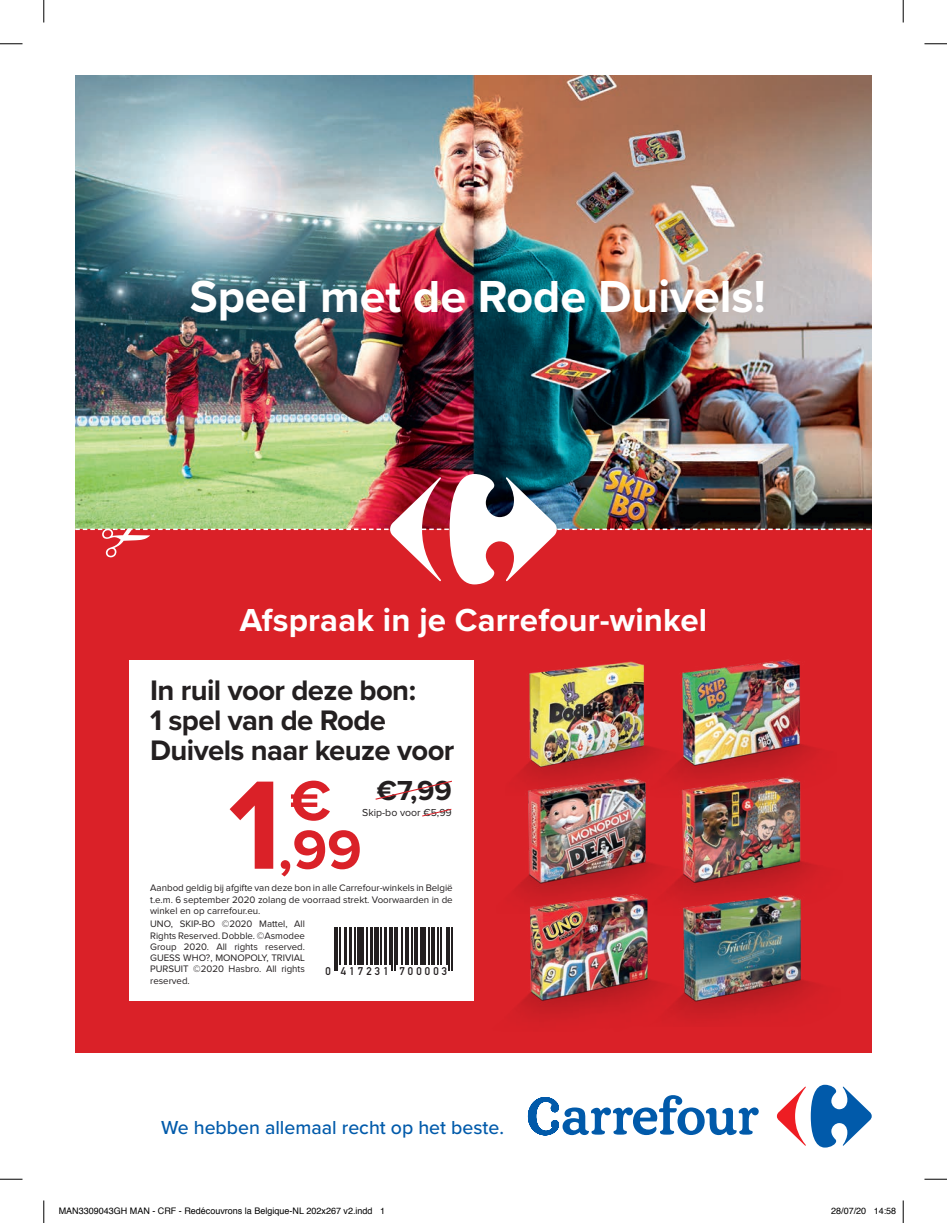
<style>
.page{position:relative;width:947px;height:1223px;background:#fff}
.page>*{position:absolute;margin:0;border:0;box-sizing:border-box;transform-origin:0 0}
.t1{font:700 130.65px "Proxima Nova";color:#da2128}
.t2{font:700 58.2px "Proxima Nova";color:#da2128}
.t3{font:700 56.85px "Proxima Nova";color:#da2128}
.t4{font:700 46.5px "Proxima Nova";color:#fff}
.t5{font:700 33px "Proxima Nova";letter-spacing:.005em;color:#fff}
.t6{font:700 29.25px/30px "Proxima Nova";letter-spacing:-.02em;color:#231f20}
.t7{font:700 28.5px "Proxima Nova";color:#231f20}
.t8{font:500 19.5px "Proxima Nova";color:#015aaa}
.t9{font:700 11.1px "DIN Alternate";letter-spacing:.285em;color:#231f20}
.t10{font:10.5px "Proxima Nova";color:#231f20}
.t11{font:9.75px/11.2px "Proxima Nova";color:#231f20;text-align:justify}
.t12{font:9px "Helvetica";color:#000}
</style>
<div class="page">
<div style="left:75px;top:528px;width:796px;height:525px;background:#da2128"></div>
<div style="left:129px;top:660px;width:344px;height:340px;background:#fff"></div>
<img style="left:75px;top:75px;width:796px;height:453px">
<img style="left:525px;top:796px;width:120px;height:83px">
<img style="left:645px;top:796px;width:172px;height:83px">
<img style="left:702px;top:879px;width:115px;height:139px">
<img style="left:515px;top:879px;width:187px;height:140px">
<img style="left:518px;top:661px;width:133px;height:135px">
<img style="left:651px;top:659px;width:166px;height:138px">
<svg style="left:375px;top:780px;width:77px;height:20px"></svg>
<img style="left:75px;top:474px;width:795px;height:110px">
<svg style="left:422px;top:808px;width:30px;height:9px"></svg>
<svg style="left:776px;top:1085px;width:95px;height:62px"></svg>
<svg style="left:528px;top:1095px;width:230px;height:40px"></svg>
<hr style="left:334px;top:927px;width:1px;height:44px;background:#231f20">
<hr style="left:337px;top:927px;width:1px;height:44px;background:#231f20">
<hr style="left:339px;top:927px;width:1px;height:38px;background:#231f20">
<hr style="left:344px;top:927px;width:2px;height:38px;background:#231f20">
<hr style="left:349px;top:927px;width:2px;height:38px;background:#231f20">
<hr style="left:354px;top:927px;width:1px;height:38px;background:#231f20">
<hr style="left:357px;top:927px;width:3px;height:38px;background:#231f20">
<hr style="left:361px;top:927px;width:3px;height:38px;background:#231f20">
<hr style="left:366px;top:927px;width:2px;height:38px;background:#231f20">
<hr style="left:370px;top:927px;width:3px;height:38px;background:#231f20">
<div style="left:374px;top:927px;width:5px;height:38px;background:#231f20"></div>
<hr style="left:380px;top:927px;width:1px;height:38px;background:#231f20">
<hr style="left:384px;top:927px;width:2px;height:38px;background:#231f20">
<hr style="left:389px;top:927px;width:1px;height:38px;background:#231f20">
<hr style="left:391px;top:927px;width:1px;height:44px;background:#231f20">
<hr style="left:394px;top:927px;width:1px;height:44px;background:#231f20">
<hr style="left:396px;top:927px;width:1px;height:38px;background:#231f20">
<hr style="left:401px;top:927px;width:1px;height:38px;background:#231f20">
<hr style="left:405px;top:927px;width:4px;height:38px;background:#231f20">
<hr style="left:411px;top:927px;width:1px;height:38px;background:#231f20">
<hr style="left:414px;top:927px;width:3px;height:38px;background:#231f20">
<hr style="left:420px;top:927px;width:1px;height:38px;background:#231f20">
<hr style="left:422px;top:927px;width:4px;height:38px;background:#231f20">
<hr style="left:429px;top:927px;width:1px;height:38px;background:#231f20">
<hr style="left:431px;top:927px;width:4px;height:38px;background:#231f20">
<hr style="left:437px;top:927px;width:1px;height:38px;background:#231f20">
<hr style="left:440px;top:927px;width:1px;height:38px;background:#231f20">
<hr style="left:446px;top:927px;width:1px;height:38px;background:#231f20">
<hr style="left:449px;top:927px;width:1px;height:44px;background:#231f20">
<hr style="left:451px;top:927px;width:1px;height:44px;background:#231f20">
<svg style="left:0;top:44px;width:22px;height:1px"></svg>
<svg style="left:924px;top:44px;width:22px;height:1px"></svg>
<svg style="left:0;top:1179px;width:22px;height:1px"></svg>
<svg style="left:924px;top:1179px;width:22px;height:1px"></svg>
<svg style="left:44px;top:0;width:1px;height:23px"></svg>
<svg style="left:44px;top:1200px;width:1px;height:23px"></svg>
<svg style="left:902px;top:0;width:1px;height:23px"></svg>
<svg style="left:902px;top:1200px;width:1px;height:23px"></svg>
<p class="t4" style="left:190px;top:262px;width:577px">Speel met de Rode Duivels!</p>
<p class="t5" style="left:240px;top:595px;width:469px">Afspraak in je Carrefour-winkel</p>
<p class="t6" style="left:150px;top:675px;width:306px">In ruil voor deze bon:<br>1 spel van de Rode<br>Duivels naar keuze voor</p>
<h1 class="t1" style="left:228px;top:728px;width:55px">1</h1>
<h2 class="t2" style="left:290px;top:757px;width:43px">€</h2>
<p class="t7" style="left:377px;top:770px;width:77px">€7,99</p>
<p class="t10" style="left:362px;top:806px;width:91px">Skip-bo voor €5,99</p>
<h3 class="t3" style="left:278px;top:807px;width:85px">,99</h3>
<p class="t11" style="left:150px;top:883px;width:304px">Aanbod geldig bij afgifte van deze bon in alle Carrefour-winkels in België t.e.m. 6 september 2020 zolang de voorraad strekt. Voorwaarden in de winkel en op carrefour.eu.</p>
<p class="t11" style="left:150px;top:919px;width:156px">UNO, SKIP-BO ©2020 Mattel, All Rights Reserved. Dobble. ©Asmodee Group 2020. All rights reserved.<br>GUESS WHO?, MONOPOLY, TRIVIAL PURSUIT ©2020 Hasbro. All rights reserved.</p>
<p class="t9" style="left:325px;top:962px;width:123px">0 417231 700003</p>
<p class="t8" style="left:161px;top:1113px;width:344px">We hebben allemaal recht op het beste.</p>
<p class="t12" style="left:59px;top:1204px;width:328px">MAN3309043GH MAN - CRF - Redécouvrons la Belgique-NL 202x267 v2.indd 1</p>
<p class="t12" style="left:831px;top:1204px;width:67px">28/07/20 14:58</p>
</div>
